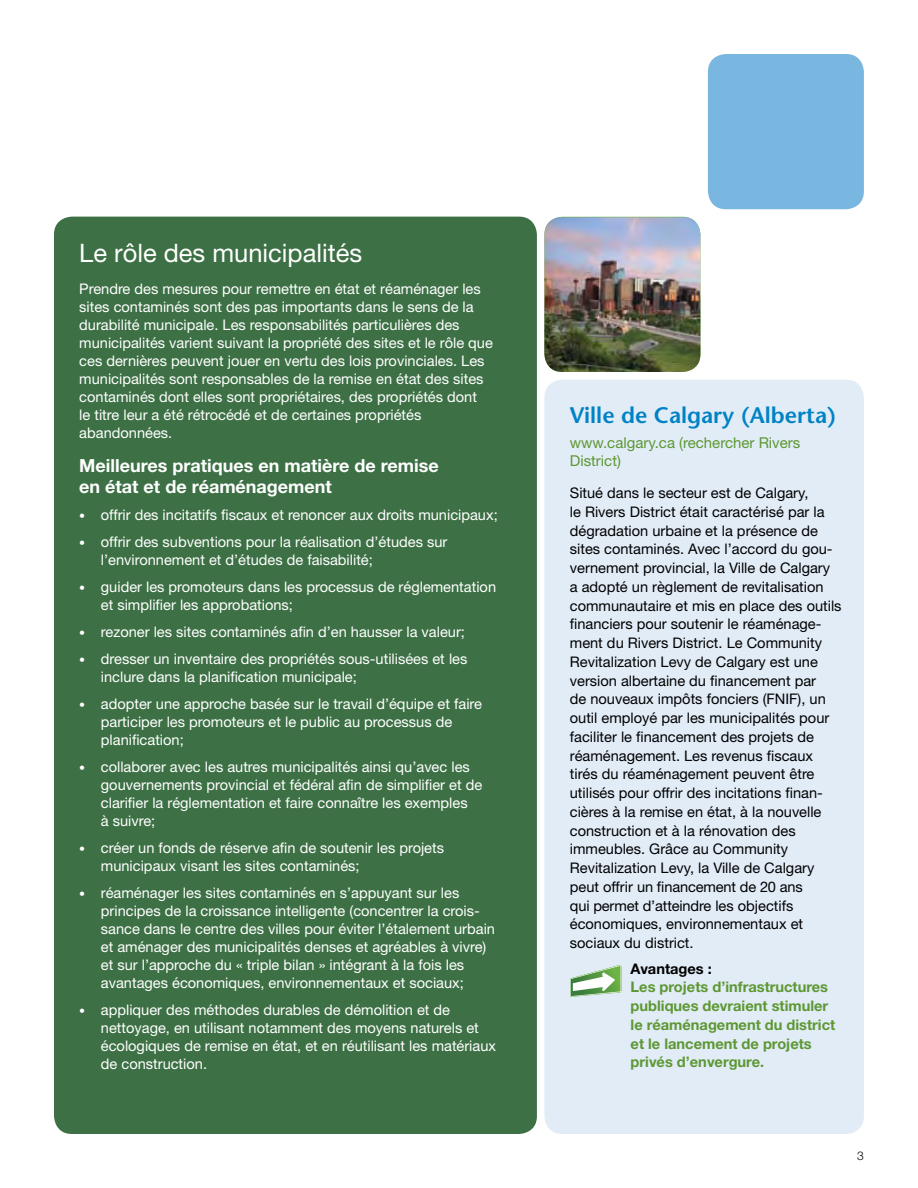
<style>
.page{position:relative;width:918px;height:1188px;background:#fff}
.page>*{position:absolute;margin:0;border:0;box-sizing:border-box;transform-origin:0 0}
.t1{font:25.5px "Helvetica Neue";color:#fff}
.t2{font:600 22.5px "Stone Sans";color:#0082c4}
.t3{font:700 18px/21px "Helvetica Neue";color:#fff}
.t4{font:15px/18px "Helvetica Neue";color:#5d9732}
.t5{font:14.7px/18px "Helvetica Neue";color:#fff}
.t6{font:14.7px/18.8px "Helvetica Neue";color:#000}
.t7{font:700 14.7px/18.8px "Helvetica Neue";color:#5d9732}
.t8{font:700 14.7px "Helvetica Neue";color:#000}
.t9{font:300 12px "Helvetica Neue";color:#000}
.s1{font-size:12px}
</style>
<div class="page">
<div style="left:544px;top:380px;width:320px;height:754px;background:#e1ecf7;border-radius:18px"></div>
<div style="left:54px;top:217px;width:483px;height:917px;background:#3d7145;border-radius:18px"></div>
<div style="left:708px;top:54px;width:156px;height:155px;background:#79b7e0;border-radius:18px"></div>
<svg style="left:570px;top:965px;width:51px;height:32px"></svg>
<img style="left:544px;top:217px;width:156px;height:155px">
<h1 class="t1" style="left:79px;top:238px;width:284px">Le rôle des municipalités</h1>
<p class="t5" style="left:79px;top:279px;width:415px">Prendre des mesures pour remettre en état et réaménager les sites contaminés sont des pas importants dans le sens de la durabilité municipale. Les responsabilités particulières des municipalités varient suivant la propriété des sites et le rôle que ces dernières peuvent jouer en vertu des lois provinciales. Les municipalités sont responsables de la remise en état des sites contaminés dont elles sont propriétaires, des propriétés dont<br>le titre leur a été rétrocédé et de certaines propriétés abandonnées.</p>
<p class="t3" style="left:79px;top:455px;width:361px">Meilleures pratiques en matière de remise en état et de réaménagement</p>
<p class="t5" style="left:79px;top:506px;width:420px"><span class="s1">•</span> offrir des incitatifs fiscaux et renoncer aux droits municipaux;</p>
<p class="t5" style="left:101px;top:533px;width:348px;text-indent:-22px"><span class="s1">•</span> offrir des subventions pour la réalisation d’études sur l’environnement et d’études de faisabilité;</p>
<p class="t5" style="left:101px;top:578px;width:397px;text-indent:-22px"><span class="s1">•</span> guider les promoteurs dans les processus de réglementation et simplifier les approbations;</p>
<p class="t5" style="left:79px;top:623px;width:387px"><span class="s1">•</span> rezoner les sites contaminés afin d’en hausser la valeur;</p>
<p class="t5" style="left:101px;top:650px;width:368px;text-indent:-22px"><span class="s1">•</span> dresser un inventaire des propriétés sous-utilisées et les inclure dans la planification municipale;</p>
<p class="t5" style="left:101px;top:695px;width:383px;text-indent:-22px"><span class="s1">•</span> adopter une approche basée sur le travail d’équipe et faire participer les promoteurs et le public au processus de planification;</p>
<p class="t5" style="left:101px;top:758px;width:383px;text-indent:-22px"><span class="s1">•</span> collaborer avec les autres municipalités ainsi qu’avec les gouvernements provincial et fédéral afin de simplifier et de clarifier la réglementation et faire connaître les exemples<br>à suivre;</p>
<p class="t5" style="left:101px;top:839px;width:345px;text-indent:-22px"><span class="s1">•</span> créer un fonds de réserve afin de soutenir les projets municipaux visant les sites contaminés;</p>
<p class="t5" style="left:101px;top:884px;width:396px;text-indent:-22px"><span class="s1">•</span> réaménager les sites contaminés en s’appuyant sur les principes de la croissance intelligente (concentrer la crois&shy;sance dans le centre des villes pour éviter l’étalement urbain et aménager des municipalités denses et agréables à vivre) et sur l’approche du « triple bilan » intégrant à la fois les avantages économiques, environnementaux et sociaux;</p>
<p class="t5" style="left:101px;top:1001px;width:397px;text-indent:-22px"><span class="s1">•</span> appliquer des méthodes durables de démolition et de nettoyage, en utilisant notamment des moyens naturels et écologiques de remise en état, et en réutilisant les matériaux de construction.</p>
<h2 class="t2" style="left:570px;top:401px;width:268px">Ville de Calgary (Alberta)</h2>
<p class="t4" style="left:570px;top:433px;width:232px">www.calgary.ca (rechercher Rivers<br>District)</p>
<p class="t6" style="left:570px;top:483px;width:273px">Situé dans le secteur est de Calgary,<br>le Rivers District était caractérisé par la dégradation urbaine et la présence de sites contaminés. Avec l’accord du gou&shy;vernement provincial, la Ville de Calgary a adopté un règlement de revitalisation communautaire et mis en place des outils financiers pour soutenir le réaménage&shy;ment du Rivers District. Le Community Revitalization Levy de Calgary est une version albertaine du financement par<br>de nouveaux impôts fonciers (FNIF), un outil employé par les municipalités pour faciliter le financement des projets de réaménagement. Les revenus fiscaux tirés du réaménagement peuvent être utilisés pour offrir des incitations finan&shy;cières à la remise en état, à la nouvelle construction et à la rénovation des immeubles. Grâce au Community Revitalization Levy, la Ville de Calgary peut offrir un financement de 20 ans<br>qui permet d’atteindre les objectifs économiques, environne mentaux et sociaux du district.</p>
<p class="t8" style="left:631px;top:959px;width:83px">Avantages :</p>
<p class="t7" style="left:631px;top:977px;width:206px">Les projets d’infrastructures publiques devraient stimuler le réaménagement du district et le lancement de projets privés d’envergure.</p>
<p class="t9" style="left:857px;top:1148px;width:8px">3</p>
</div>
